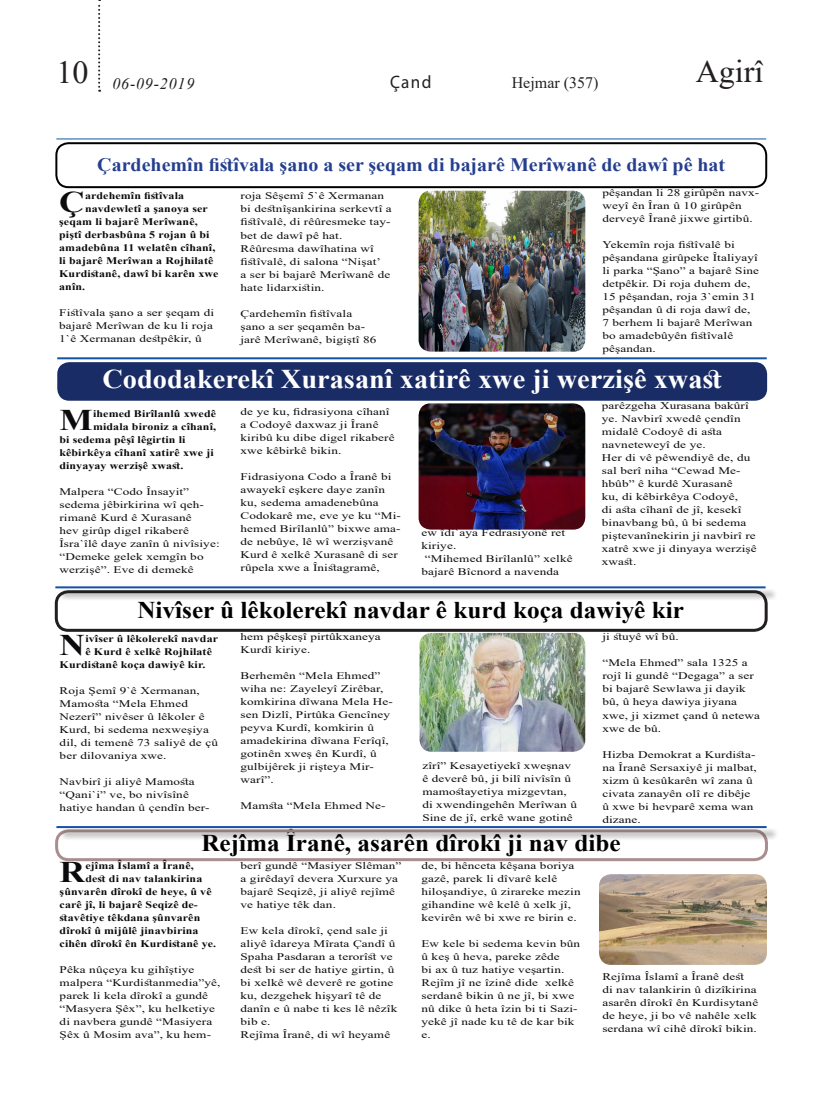
<style>
.page{position:relative;width:823px;height:1106px;background:#fff}
.page>*{position:absolute;margin:0;border:0;box-sizing:border-box;transform-origin:0 0}
.t1{font:32px "Times New Roman";color:#231f20}
.t2{font:700 29.9px "Times New Roman";color:#0b0b0e;scale:1.18 1}
.t3{font:700 27px "Times New Roman";color:#fff;scale:1.05 1}
.t4{font:700 24px "Times New Roman";color:#000;scale:1.05 1}
.t5{font:700 19px "Times New Roman";color:#253f8e;scale:1.05 1}
.t6{font:18px "Myriad Pro";color:#231f20;scale:.95 1}
.t7{font:16px "Times New Roman";color:#231f20}
.t8{font:italic 16px "Times New Roman";letter-spacing:.05em;color:#231f20}
.t9{font:10.1px/13px "Times New Roman";letter-spacing:.01em;color:#0b0b0e;scale:1.31 1}
.t10{font:700 10.1px "Times New Roman";letter-spacing:.01em;color:#0b0b0e;scale:1.18 1}
</style>
<div class="page">
<svg style="left:98px;top:0;width:2px;height:92px"></svg>
<div style="left:55px;top:142px;width:711px;height:46px;border:2px solid #000;border-radius:12px"></div>
<div style="left:57px;top:362px;width:709px;height:39px;background:#192c66;border-radius:12px"></div>
<div style="left:55px;top:590px;width:712px;height:42px;border:3px solid #231f20;border-radius:12px"></div>
<div style="left:55px;top:829px;width:712px;height:32px;border:3px solid #aa8d8e;border-radius:12px"></div>
<hr style="left:56px;top:138px;width:709px;height:1px;background:#1352a4">
<hr style="left:57px;top:357px;width:709px;height:2px;background:#1352a4">
<img style="left:418px;top:191px;width:167px;height:160px">
<img style="left:418px;top:403px;width:167px;height:126px">
<div style="left:57px;top:588px;width:720px;height:13px;background:#231f20;opacity:.75"></div>
<hr style="left:55px;top:586px;width:710px;height:2px;background:#1352a4">
<div style="left:58px;top:827px;width:720px;height:13px;background:#231f20;opacity:.75"></div>
<hr style="left:56px;top:826px;width:710px;height:2px;background:#1352a4">
<img style="left:419px;top:633px;width:166px;height:118px">
<img style="left:599px;top:874px;width:167px;height:91px">
<h1 class="t1" style="left:56px;top:50px;width:34px">10</h1>
<h1 class="t1" style="left:695px;top:49px;width:69px">Agirî</h1>
<h3 class="t8" style="left:112px;top:72px;width:83px">06-09-2019</h3>
<p class="t6" style="left:390px;top:70px;width:45px">Çand</p>
<h3 class="t7" style="left:511px;top:72px;width:88px">Hejmar (357)</h3>
<p class="t5" style="left:97px;top:151px;width:599px">Çardehemîn fistîvala şano a ser şeqam di bajarê Merîwanê de dawî pê hat</p>
<p class="t2" style="left:59px;top:180px;width:23px">Ç</p>
<p class="t10" style="left:85px;top:188px;width:85px">ardehemîn fistîvala</p>
<p class="t10" style="left:85px;top:201px;width:105px">navdewletî a şanoya ser</p>
<p class="t10" style="left:59px;top:214px;width:119px">şeqam li bajarê Merîwanê,</p>
<p class="t10" style="left:59px;top:227px;width:129px">piştî derbasbûna 5 rojan û bi</p>
<p class="t10" style="left:59px;top:240px;width:134px">amadebûna 11 welatên cîhanî,</p>
<p class="t10" style="left:59px;top:253px;width:132px">li bajarê Merîwan a Rojhilatê</p>
<p class="t10" style="left:59px;top:266px;width:136px">Kurdistanê, dawî bi karên xwe</p>
<p class="t10" style="left:59px;top:279px;width:23px">anîn.</p>
<p class="t9" style="left:59px;top:305px;width:120px">Fistîvala şano a ser şeqam di bajarê Merîwan de ku li roja<br>1`ê Xermanan destpêkir, û</p>
<p class="t9" style="left:240px;top:189px;width:117px">roja Sêşemî 5`ê Xermanan bi destnîşankirina serkevtî a fistîvalê, di rêûresmeke tay&shy;bet de dawî pê hat.</p>
<p class="t9" style="left:240px;top:241px;width:116px">Rêûresma dawîhatina wî fistîvalê, di salona “Nişat’<br>a ser bi bajarê Merîwanê de hate lidarxistin.</p>
<p class="t9" style="left:240px;top:306px;width:105px">Çardehemîn fistîvala şano a ser şeqamên ba&shy;jarê Merîwanê, bigiştî 86</p>
<p class="t9" style="left:602px;top:186px;width:121px">pêşandan li 28 girûpên navx&shy;weyî ên Îran û 10 girûpên derveyê Îranê jixwe girtibû.</p>
<p class="t9" style="left:602px;top:238px;width:121px">Yekemîn roja fistîvalê bi pêşandana girûpeke Îtaliyayî li parka “Şano” a bajarê Sine detpêkir. Di roja duhem de,<br>15 pêşandan, roja 3`emin 31 pêşandan û di roja dawî de,<br>7 berhem li bajarê Merîwan bo amadebûyên fistîvalê pêşandan.</p>
<p class="t3" style="left:102px;top:360px;width:591px">Cododakerekî Xurasanî xatirê xwe ji werzişê xwast</p>
<p class="t2" style="left:59px;top:398px;width:30px">M</p>
<p class="t10" style="left:93px;top:406px;width:106px">ihemed Birîlanlû xwedê</p>
<p class="t10" style="left:93px;top:419px;width:106px">midala bironiz a cîhanî,</p>
<p class="t10" style="left:59px;top:432px;width:108px">bi sedema pêşî lêgirtin li</p>
<p class="t10" style="left:59px;top:445px;width:132px">kêbirkêya cîhanî xatirê xwe ji</p>
<p class="t10" style="left:59px;top:458px;width:107px">dinyayay werzişê xwast.</p>
<p class="t9" style="left:59px;top:485px;width:124px">Malpera “Codo Însayit” sedema jêbirkirina wî qeh&shy;rimanê Kurd ê Xurasanê<br>hev girûp digel rikaberê<br>Îsra`îlê daye zanîn û nivîsiye: “Demeke gelek xemgîn bo werzişê”. Eve di demekê</p>
<p class="t9" style="left:240px;top:405px;width:119px">de ye ku, fidrasiyona cîhanî a Codoyê daxwaz ji Îranê kiribû ku dibe digel rikaberê xwe kêbirkê bikin.</p>
<p class="t9" style="left:240px;top:470px;width:124px">Fidrasiyona Codo a Îranê bi awayekî eşkere daye zanîn ku, sedema amadenebûna<br>Codokarê me, eve ye ku “Mi&shy;hemed Birîlanlû” bixwe ama&shy;de nebûye, lê wî werzişvanê<br>Kurd ê xelkê Xurasanê di ser rûpela xwe a Înistagramê,</p>
<p class="t9" style="left:421px;top:525px;width:111px">ew îdi`aya Fedrasiyonê ret kiriye.</p>
<p class="t9" style="left:421px;top:551px;width:117px;text-indent:3px">“Mihemed Birîlanlû” xelkê bajarê Bîcnord a navenda</p>
<p class="t9" style="left:601px;top:399px;width:114px">parêzgeha Xurasana bakûrî ye. Navbirî xwedê çendîn midalê Codoyê di asta navneteweyî de ye.</p>
<p class="t9" style="left:601px;top:451px;width:120px">Her di vê pêwendiyê de, du sal berî niha “Cewad Me&shy;hbûb” ê kurdê Xurasanê<br>ku, di kêbirkêya Codoyê,<br>di asta cîhanî de jî, kesekî binavbang bû, û bi sedema piştevanînekirin ji navbirî re xatrê xwe ji dinyaya werzişê xwast.</p>
<p class="t4" style="left:137px;top:592px;width:522px">Nivîser û lêkolerekî navdar ê kurd koça dawiyê kir</p>
<p class="t2" style="left:60px;top:623px;width:23px">N</p>
<p class="t10" style="left:85px;top:631px;width:114px">ivîser û lêkolerekî navdar</p>
<p class="t10" style="left:85px;top:644px;width:109px">ê Kurd ê xelkê Rojhilatê</p>
<p class="t10" style="left:60px;top:657px;width:125px">Kurdistanê koça dawiyê kir.</p>
<p class="t9" style="left:60px;top:684px;width:122px">Roja Şemî 9`ê Xermanan,<br>Mamosta “Mela Ehmed<br>Nezerî” nivêser û lêkoler ê<br>Kurd, bi sedema nexweşiya dil, di temenê 73 saliyê de çû ber dilovaniya xwe.</p>
<p class="t9" style="left:60px;top:775px;width:116px">Navbirî ji aliyê Mamosta “Qani`i” ve, bo nivîsînê hatiye handan û çendîn ber-</p>
<p class="t9" style="left:240px;top:630px;width:108px">hem pêşkeşî pirtûkxaneya<br>Kurdî kiriye.</p>
<p class="t9" style="left:240px;top:669px;width:118px">Berhemên “Mela Ehmed” wiha ne: Zayeleyî Zirêbar, komkirina dîwana Mela He&shy;sen Dizlî, Pirtûka Gencîney peyva Kurdî, komkirin û amadekirina dîwana Ferîqî, gotinên xweş ên Kurdî, û gulbijêrek ji rişteya Mir&shy;warî”.</p>
<p class="t9" style="left:240px;top:799px;width:112px">Mamsta “Mela Ehmed Ne-</p>
<p class="t9" style="left:422px;top:759px;width:119px">zîrî” Kesayetiyekî xweşnav ê deverê bû, ji bilî nivîsîn û mamostayetiya mizgevtan, di xwendingehên Merîwan û<br>Sine de jî, erkê wane gotinê</p>
<p class="t9" style="left:602px;top:630px;width:60px">ji stuyê wî bû.</p>
<p class="t9" style="left:602px;top:656px;width:122px">“Mela Ehmed” sala 1325 a rojî li gundê “Degaga” a ser bi bajarê Sewlawa ji dayik bû, û heya dawiya jiyana xwe, ji xizmet çand û netewa xwe de bû.</p>
<p class="t9" style="left:602px;top:747px;width:119px">Hizba Demokrat a Kurdista&shy;na Îranê Sersaxiyê ji malbat, xizm û kesûkarên wî zana û civata zanayên olî re dibêje û xwe bi hevparê xema wan dizane.</p>
<p class="t4" style="left:201px;top:825px;width:400px">Rejîma Îranê, asarên dîrokî ji nav dibe</p>
<p class="t2" style="left:60px;top:850px;width:23px">R</p>
<p class="t10" style="left:85px;top:858px;width:93px">ejîma Îslamî a Îranê,</p>
<p class="t10" style="left:85px;top:871px;width:100px">dest di nav talankirina</p>
<p class="t10" style="left:60px;top:884px;width:130px">şûnvarên dîrokî de heye, û vê</p>
<p class="t10" style="left:60px;top:897px;width:119px">carê jî, li bajarê Seqizê de-</p>
<p class="t10" style="left:60px;top:910px;width:121px">stavêtiye têkdana şûnvarên</p>
<p class="t10" style="left:60px;top:923px;width:119px">dîrokî û mijûlê jinavbirina</p>
<p class="t10" style="left:60px;top:936px;width:134px">cihên dîrokî ên Kurdistanê ye.</p>
<p class="t9" style="left:60px;top:962px;width:124px">Pêka nûçeya ku gihîştiye malpera “Kurdistanmedia”yê, parek li kela dîrokî a gundê “Masyera Şêx”, ku helketiye di navbera gundê “Masiyera<br>Şêx û Mosim ava”, ku hem-</p>
<p class="t9" style="left:240px;top:859px;width:124px">berî gundê “Masiyer Slêman” a girêdayî devera Xurxure ya bajarê Seqizê, ji aliyê rejîmê ve hatiye têk dan.</p>
<p class="t9" style="left:240px;top:924px;width:121px">Ew kela dîrokî, çend sale ji aliyê îdareya Mîrata Çandî û<br>Spaha Pasdaran a terorîst ve dest bi ser de hatiye girtin, û bi xelkê wê deverê re gotine ku, dezgehek hişyarî tê de danîn e û nabe ti kes lê nêzîk bib e.</p>
<p class="t9" style="left:240px;top:1028px;width:116px">Rejîma Îranê, di wî heyamê</p>
<p class="t9" style="left:421px;top:859px;width:123px">de, bi hênceta kêşana boriya gazê, parek li dîvarê kelê hiloşandiye, û zirareke mezin gihandine wê kelê û xelk jî, kevirên wê bi xwe re birin e.</p>
<p class="t9" style="left:421px;top:937px;width:122px">Ew kele bi sedema kevin bûn û keş û heva, pareke zêde<br>bi ax û tuz hatiye veşartin.<br>Rejîm jî ne îzinê dide xelkê serdanê bikin û ne jî, bi xwe nû dike û heta îzin bi ti Sazi&shy;yekê jî nade ku tê de kar bik e.</p>
<p class="t9" style="left:602px;top:969px;width:120px">Rejîma Îslamî a Îranê dest<br>di nav talankirin û dizîkirina asarên dîrokî ên Kurdisytanê de heye, ji bo vê nahêle xelk serdana wî cihê dîrokî bikin.</p>
</div>
